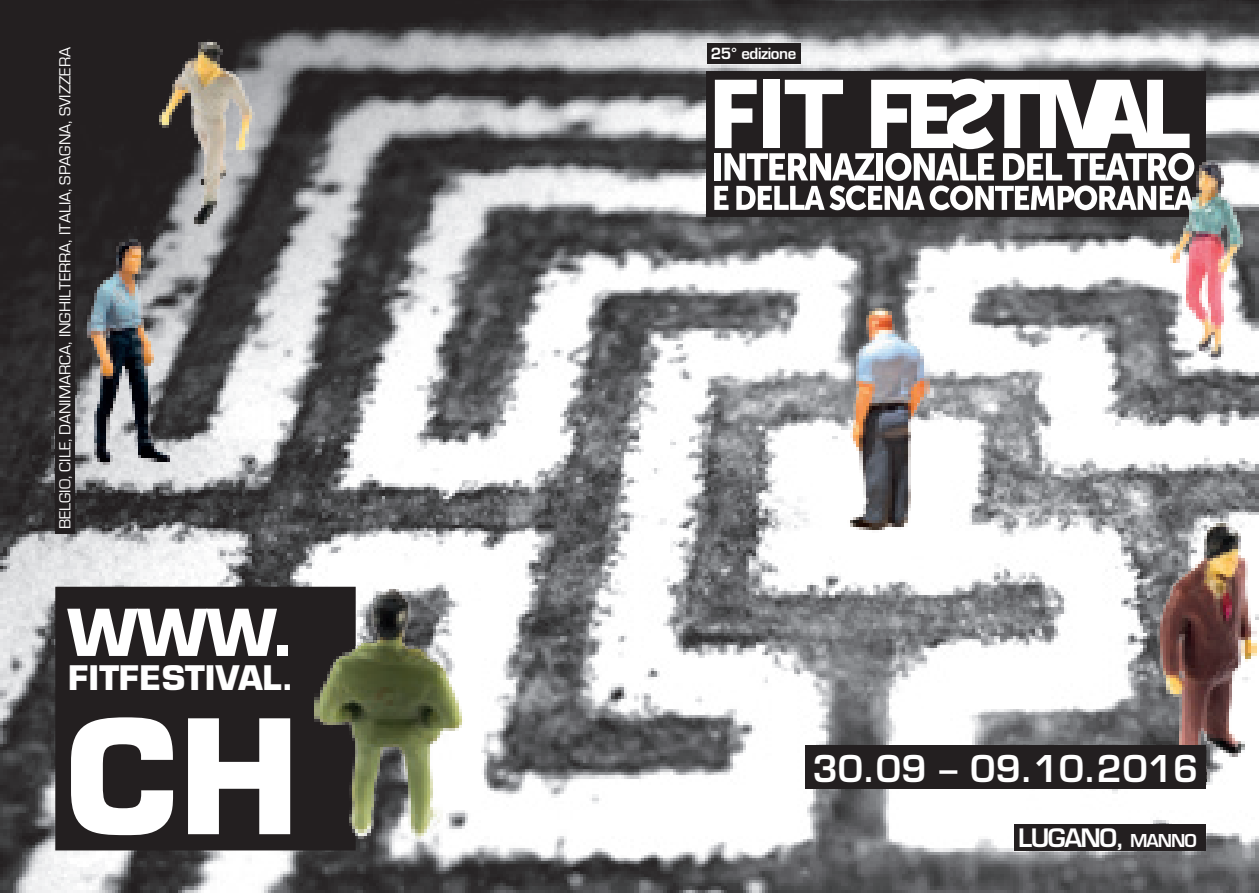
<style>
.page{position:relative;width:1259px;height:893px;background:#fff}
.page>*{position:absolute;margin:0;border:0;box-sizing:border-box;transform-origin:0 0}
.t1{font:700 154.5px "Eurostile";color:#fff}
.t2{font:95.55px "Museo Sans 900";color:#fff}
.t3{font:700 63px "Eurostile";color:#fff}
.t4{font:600 36px "Eurostile";color:#fff}
.t5{font:700 33px "Eurostile";color:#fff}
.t6{font:600 24.75px "Eurostile";letter-spacing:-.06em;color:#fff}
.t7{font:16.5px "Eurostile";color:#fff}
.t8{font:600 15px "Eurostile";letter-spacing:-.03em;color:#fff}
.s1{font-size:17.4px}
</style>
<div class="page">
<img style="left:638px;top:0;width:621px;height:893px">
<img style="left:0;top:0;width:638px;height:893px">
<div style="left:56px;top:587px;width:299px;height:263px;background:#231f20"></div>
<div style="left:55px;top:587px;width:301px;height:263px;border:2px solid #231f20"></div>
<div style="left:1014px;top:824px;width:191px;height:26px;background:#231f20"></div>
<div style="left:706px;top:43px;width:94px;height:20px;background:#231f20"></div>
<div style="left:706px;top:146px;width:499px;height:71px;background:#231f20"></div>
<div style="left:706px;top:71px;width:499px;height:95px;background:#231f20"></div>
<svg style="left:714px;top:79px;width:480px;height:131px"></svg>
<img style="left:1168px;top:162px;width:74px;height:197px">
<img style="left:1154px;top:515px;width:102px;height:273px">
<img style="left:823px;top:303px;width:106px;height:233px">
<div style="left:805px;top:746px;width:400px;height:43px;background:#231f20"></div>
<div style="left:55px;top:43px;width:20px;height:490px;background:#231f20"></div>
<img style="left:157px;top:39px;width:97px;height:190px">
<img style="left:82px;top:236px;width:90px;height:232px">
<img style="left:315px;top:587px;width:153px;height:253px">
<p class="t7" style="left:56px;top:529px;width:483px;rotate:-90deg">BELGIO, CILE, DANIMARCA, INGHILTERRA, ITALIA, SPAGNA, SVIZZERA</p>
<h3 class="t3" style="left:68px;top:594px;width:228px">WWW.</h3>
<h3 class="t5" style="left:68px;top:658px;width:227px">FITFESTIVAL.</h3>
<h1 class="t1" style="left:66px;top:682px;width:236px">CH</h1>
<p class="t8" style="left:711px;top:44px;width:87px">25° edizione</p>
<h2 class="t2" style="left:707px;top:60px;width:138px">FIT</h2>
<h3 class="t4" style="left:812px;top:746px;width:387px">30.09 – 09.10.2016</h3>
<h3 class="t6" style="left:1018px;top:822px;width:180px">LUGANO, <span class="s1">MANNO</span></h3>
</div>
